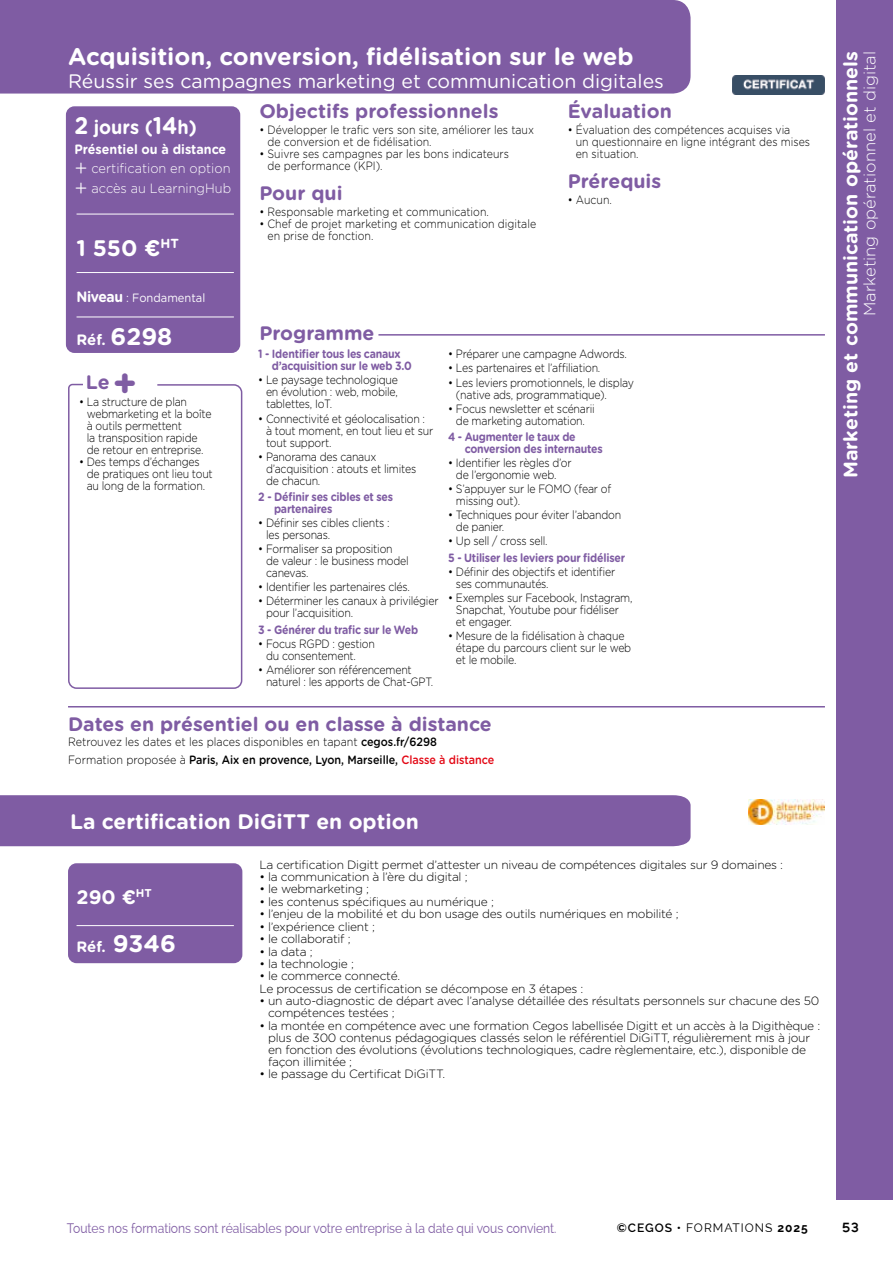
<style>
.page{position:relative;width:893px;height:1263px;background:#fff}
.page>*{position:absolute;margin:0;border:0;box-sizing:border-box;transform-origin:0 0}
.t1{font:700 24px "Gotham Rounded";color:#fff}
.t2{font:700 22.5px "Gotham Rounded";color:#fff}
.t3{font:700 21px "Gotham Rounded";color:#fff}
.t4{font:700 19.5px "Gotham Rounded";color:#7f5ca3}
.t5{font:19.5px "Gotham Rounded";color:#fff}
.t6{font:700 19.5px "Gotham Rounded";color:#fff}
.t7{font:700 19.5px "Gotham Rounded";color:#fff;scale:.93 1}
.t8{font:300 16.5px "Gotham Rounded";color:#fff}
.t9{font:700 15px "Gotham Rounded";letter-spacing:-.005em;color:#fff}
.t10{font:13.5px "Raleway";color:#7f5ca3;scale:.9 1}
.t11{font:300 13.5px/19.5px "Gotham Rounded";color:#fff;scale:.95 1}
.t12{font:500 13.5px "Ryker";color:#000}
.t13{font:300 12px/12px "Gotham Rounded";letter-spacing:-.02em;color:#000;scale:.88 1}
.t14{font:300 12px/12px "Gotham Rounded";letter-spacing:-.02em;color:#000}
.t15{font:300 12px/12px "Gotham Rounded";color:#000;scale:.88 1}
.t16{font:700 12px/12px "Gotham Rounded";letter-spacing:-.02em;color:#7f5ca3;scale:.88 1}
.t17{font:300 12px/17.7px "Gotham Rounded";color:#000;scale:.9 1}
.t18{font:12px "Raleway";letter-spacing:.08em;color:#000}
.t19{font:12px "Gotham Rounded";color:#fff;scale:.93 1}
.s1{font-size:24px}
.s2{font-weight:700}
.s3{font-size:22.5px}
.s4{font-weight:700;font-size:15px}
.s5{font-size:39px}
.s6{font-weight:500}
.s7{font-weight:500;color:#e30613}
.s8{font-weight:600}
</style>
<div class="page">
<div style="left:66px;top:106px;width:174px;height:247px;background:#7f5ca3;border-radius:9px"></div>
<hr style="left:77px;top:214px;width:157px;height:1px;background:#fff">
<hr style="left:77px;top:272px;width:157px;height:1px;background:#fff">
<hr style="left:77px;top:317px;width:157px;height:1px;background:#fff">
<div style="left:0;top:0;width:691px;height:94px;background:#7f5ca3"></div>
<hr style="left:378px;top:334px;width:447px;height:2px;background:#7f5ca3">
<svg style="left:68px;top:383px;width:175px;height:306px"></svg>
<img style="left:732px;top:75px;width:92px;height:19px">
<div style="left:836px;top:0;width:57px;height:1199px;background:#7f5ca3"></div>
<hr style="left:68px;top:706px;width:757px;height:1px;background:#7f5ca3">
<img style="left:748px;top:800px;width:77px;height:25px">
<div style="left:0;top:795px;width:691px;height:51px;background:#7f5ca3"></div>
<div style="left:68px;top:863px;width:174px;height:100px;background:#7f5ca3;border-radius:9px"></div>
<hr style="left:77px;top:925px;width:157px;height:1px;background:#fff">
<h1 class="t1" style="left:68px;top:39px;width:567px">Acquisition, conversion, fidélisation sur le web</h1>
<h3 class="t5" style="left:68px;top:68px;width:597px">Réussir ses campagnes marketing et communication digitales</h3>
<h3 class="t7" style="left:74px;top:113px;width:133px"><span class="s1">2</span> jours (<span class="s1">14</span>h)</h3>
<p class="t11" style="left:74px;top:138px;width:167px"><span class="s2">Présentiel ou à distance </span><span class="s3">+</span> certification en option <span class="s3">+</span> accès au LearningHub</p>
<h2 class="t2" style="left:77px;top:231px;width:104px">1 550 €<sup>HT</sup></h2>
<p class="t19" style="left:77px;top:289px;width:140px"><span class="s4">Niveau</span> : Fondamental</p>
<p class="t9" style="left:77px;top:329px;width:97px">Réf. <span class="s1">6298</span></p>
<h3 class="t4" style="left:86px;top:368px;width:53px">Le<span class="s5">+</span></h3>
<p class="t13" style="left:87px;top:395px;width:143px;text-indent:-8px">• La structure de plan webmarketing et la boîte à outils permettent<br>la transposition rapide de retour en entreprise.</p>
<p class="t13" style="left:87px;top:455px;width:145px;text-indent:-8px">• Des temps d’échanges de pratiques ont lieu tout au long de la formation.</p>
<h3 class="t4" style="left:259px;top:96px;width:241px">Objectifs professionnels</h3>
<p class="t15" style="left:268px;top:123px;width:304px;text-indent:-8px">• Développer le trafic vers son site, améliorer les taux de conversion et de fidélisation.</p>
<p class="t15" style="left:268px;top:147px;width:276px;text-indent:-8px">• Suivre ses campagnes par les bons indicateurs de performance (KPI).</p>
<h3 class="t4" style="left:259px;top:179px;width:85px">Pour qui</h3>
<p class="t15" style="left:259px;top:205px;width:262px">• Responsable marketing et communication.</p>
<p class="t15" style="left:268px;top:217px;width:307px;text-indent:-8px">• Chef de projet marketing et communication digitale en prise de fonction.</p>
<h3 class="t4" style="left:568px;top:96px;width:106px">Évaluation</h3>
<p class="t15" style="left:576px;top:123px;width:268px;text-indent:-8px">• Évaluation des compétences acquises via<br>un questionnaire en ligne intégrant des mises en situation.</p>
<h3 class="t4" style="left:568px;top:167px;width:95px">Prérequis</h3>
<p class="t13" style="left:568px;top:193px;width:52px">• Aucun.</p>
<h3 class="t4" style="left:259px;top:319px;width:117px">Programme</h3>
<p class="t16" style="left:272px;top:348px;width:160px;text-indent:-14px">1 - Identifier tous les canaux d’acquisition sur le web 3.0</p>
<p class="t13" style="left:266px;top:374px;width:151px;text-align:justify;text-indent:-8px">• Le paysage technologique en évolution : web, mobile, tablettes, IoT.</p>
<p class="t13" style="left:266px;top:412px;width:192px;text-indent:-8px">• Connectivité et géolocalisation : à tout moment, en tout lieu et sur tout support.</p>
<p class="t13" style="left:266px;top:450px;width:172px;text-indent:-8px">• Panorama des canaux d’acquisition : atouts et limites de chacun.</p>
<p class="t16" style="left:274px;top:490px;width:137px;text-indent:-16px">2 - Définir ses cibles et ses partenaires</p>
<p class="t13" style="left:266px;top:516px;width:142px;text-indent:-8px">• Définir ses cibles clients : les personas.</p>
<p class="t13" style="left:266px;top:542px;width:164px;text-indent:-8px">• Formaliser sa proposition<br>de valeur : le business model canevas.</p>
<p class="t13" style="left:258px;top:580px;width:174px">• Identifier les partenaires clés.</p>
<p class="t13" style="left:266px;top:595px;width:198px;text-indent:-8px">• Déterminer les canaux à privilégier pour l’acquisition.</p>
<p class="t16" style="left:258px;top:623px;width:183px">3 - Générer du trafic sur le Web</p>
<p class="t13" style="left:266px;top:637px;width:125px;text-indent:-8px">• Focus RGPD : gestion du consentement.</p>
<p class="t13" style="left:266px;top:663px;width:192px;text-indent:-8px">• Améliorer son référencement naturel : les apports de Chat-GPT.</p>
<p class="t13" style="left:448px;top:347px;width:205px">• Préparer une campagne Adwords.</p>
<p class="t13" style="left:448px;top:362px;width:174px">• Les partenaires et l’affiliation.</p>
<p class="t13" style="left:456px;top:376px;width:204px;text-indent:-8px">• Les leviers promotionnels, le display (native ads, programmatique).</p>
<p class="t13" style="left:448px;top:402px;width:168px;text-align:center">• Focus newsletter et scénarii de marketing automation.</p>
<p class="t16" style="left:465px;top:430px;width:158px;text-indent:-16px">4 - Augmenter le taux de conversion des internautes</p>
<p class="t13" style="left:456px;top:456px;width:133px;text-indent:-8px">• Identifier les règles d’or de l’ergonomie web.</p>
<p class="t13" style="left:456px;top:482px;width:178px;text-indent:-8px">• S’appuyer sur le FOMO (fear of missing out).</p>
<p class="t13" style="left:456px;top:508px;width:189px;text-indent:-8px">• Techniques pour éviter l’abandon de panier.</p>
<p class="t13" style="left:448px;top:535px;width:114px">• Up sell / cross sell.</p>
<p class="t16" style="left:448px;top:551px;width:203px">5 - Utiliser les leviers pour fidéliser</p>
<p class="t13" style="left:456px;top:565px;width:183px;text-indent:-8px">• Définir des objectifs et identifier ses communautés.</p>
<p class="t13" style="left:456px;top:591px;width:202px;text-indent:-8px">• Exemples sur Facebook, Instagram,<br>Snapchat, Youtube pour fidéliser<br>et engager.</p>
<p class="t13" style="left:456px;top:629px;width:201px;text-indent:-8px">• Mesure de la fidélisation à chaque étape du parcours client sur le web et le mobile.</p>
<h3 class="t4" style="left:68px;top:710px;width:425px">Dates en présentiel ou en classe à distance</h3>
<p class="t17" style="left:68px;top:732px;width:475px">Retrouvez les dates et les places disponibles en tapant <span class="s6">cegos.fr/6298<br></span>Formation proposée à <span class="s6">Paris, Aix en provence, Lyon, Marseille,</span> <span class="s7">Classe à distance</span></p>
<h3 class="t3" style="left:70px;top:806px;width:350px">La certification DiGiTT en option</h3>
<h3 class="t6" style="left:77px;top:883px;width:77px">290 €<sup>HT</sup></h3>
<p class="t9" style="left:77px;top:935px;width:101px">Réf. <span class="s1">9346</span></p>
<p class="t14" style="left:259px;top:858px;width:525px">La certification Digitt permet d’attester un niveau de compétences digitales sur 9 domaines :</p>
<p class="t14" style="left:259px;top:870px;width:210px">• la communication à l’ère du digital ;</p>
<p class="t14" style="left:259px;top:883px;width:111px">• le webmarketing ;</p>
<p class="t14" style="left:259px;top:895px;width:236px">• les contenus spécifiques au numérique ;</p>
<p class="t14" style="left:259px;top:907px;width:421px">• l’enjeu de la mobilité et du bon usage des outils numériques en mobilité ;</p>
<p class="t14" style="left:259px;top:920px;width:117px">• l’expérience client ;</p>
<p class="t14" style="left:259px;top:932px;width:93px">• le collaboratif ;</p>
<p class="t14" style="left:259px;top:945px;width:55px">• la data ;</p>
<p class="t14" style="left:259px;top:957px;width:96px">• la technologie ;</p>
<p class="t14" style="left:259px;top:969px;width:326px;line-height:12.5px">• le commerce connecté.<br>Le processus de certification se décompose en 3 étapes :</p>
<p class="t14" style="left:268px;top:994px;width:553px;text-indent:-9px">• un auto-diagnostic de départ avec l’analyse détaillée des résultats personnels sur chacune des 50 compétences testées ;</p>
<p class="t14" style="left:268px;top:1019px;width:554px;text-indent:-9px">• la montée en compétence avec une formation Cegos labellisée Digitt et un accès à la Digithèque : plus de 300 contenus pédagogiques classés selon le référentiel DiGiTT, régulièrement mis à jour en fonction des évolutions (évolutions technologiques, cadre règlementaire, etc.), disponible de façon illimitée ;</p>
<p class="t14" style="left:259px;top:1067px;width:187px">• le passage du Certificat DiGiTT.</p>
<h3 class="t6" style="left:836px;top:478px;width:429px;rotate:-90deg">Marketing et communication opérationnels</h3>
<h3 class="t8" style="left:859px;top:316px;width:267px;rotate:-90deg">Marketing opérationnel et digital</h3>
<p class="t10" style="left:67px;top:1221px;width:545px">Toutes nos formations sont réalisables pour votre entreprise à la date qui vous convient.</p>
<p class="t18" style="left:617px;top:1221px;width:193px"><span class="s8">©CEGOS •</span> FORMATIONS <span class="s2">2025</span></p>
<p class="t12" style="left:842px;top:1219px;width:19px">53</p>
</div>
